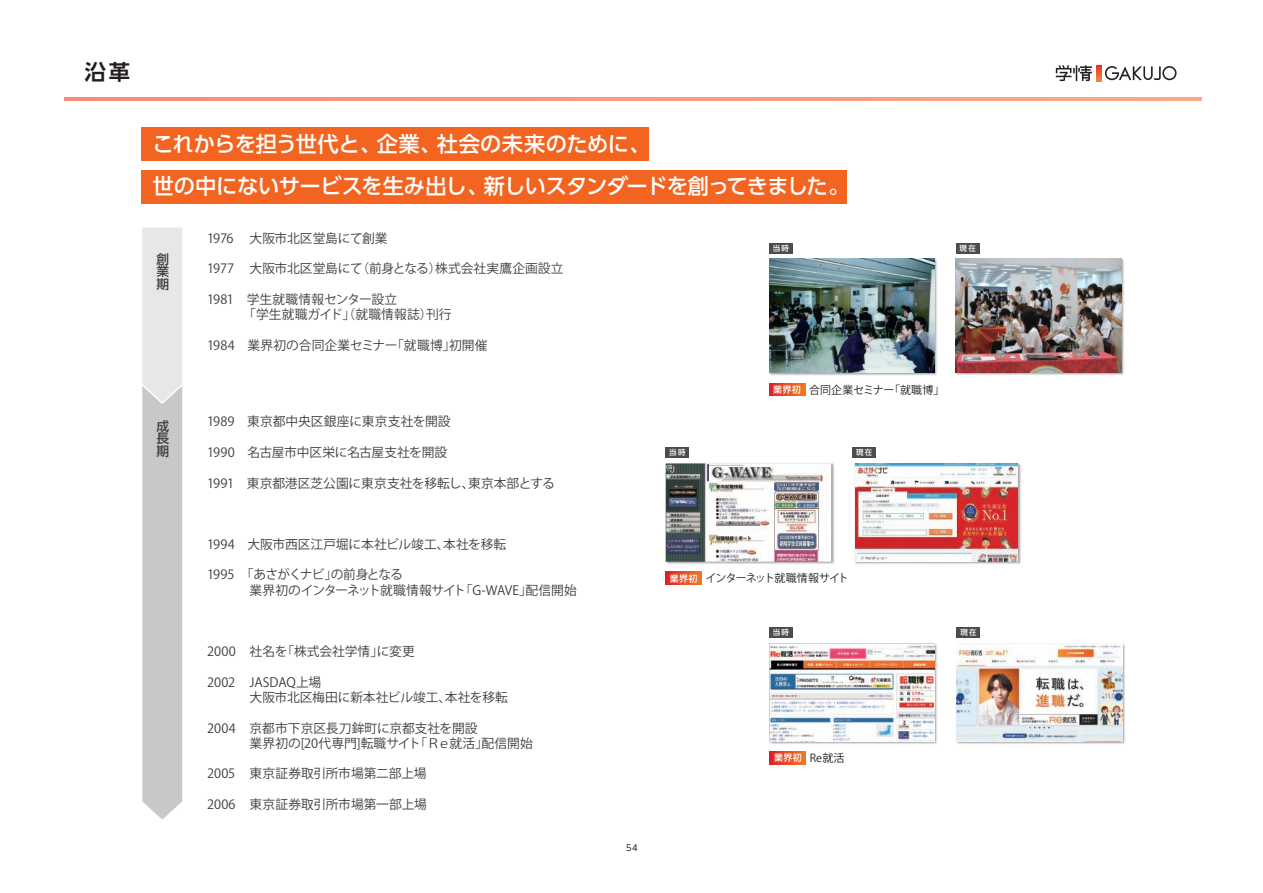
<style>
.page{position:relative;width:1263px;height:893px;background:#fff}
.page>*{position:absolute;margin:0;border:0;box-sizing:border-box;transform-origin:0 0}
.t1{font:500 21.3px/42.5px "UD Shin Go Pr 6 N";letter-spacing:-.025em;color:#fff}
.t2{font:700 21.3px "UD Shin Go Pr 6 N De";color:#231f20}
.t3{font:12.75px/15.3px "Koz Go Pr 6 N";letter-spacing:-.01em;color:#3e3e3f}
.t4{font:12.75px/15.3px "Koz Go Pr 6 N";letter-spacing:-.05em;color:#3e3e3f}
.t5{font:500 12.75px/12.5px "UD Shin Go Pr 6 N";color:#3e3e3f;text-align:justify}
.t6{font:10.95px "Koz Go Pr 6 N";letter-spacing:-.085em;color:#231f20}
.t7{font:10.95px "Koz Go Pr 6 N";letter-spacing:.01em;color:#231f20}
.t8{font:10.95px "Koz Go Pr 6 N";letter-spacing:-.02em;color:#231f20}
.t9{font:8.55px "UD Shin Go Pr 6 N";color:#231f20}
.t10{font:500 7.5px "UD Shin Go Pr 6 N";letter-spacing:.18em;color:#fff}
.s1{font-family:"UD Shin Go Pr 6 N";font-weight:500;font-size:9px;color:#fff}
</style>
<div class="page">
<svg style="left:65px;top:98px;width:1136px;height:3px;background:#f59a81"></svg>
<svg style="left:1096px;top:65px;width:5px;height:16px"></svg>
<svg style="left:1105px;top:66px;width:71px;height:14px"></svg>
<svg style="left:1056px;top:65px;width:36px;height:16px"></svg>
<div style="left:142px;top:127px;width:507px;height:34px;background:#f36421"></div>
<div style="left:142px;top:170px;width:704px;height:33px;background:#f36421"></div>
<svg style="left:142px;top:228px;width:41px;height:592px;background:#d1d2d4"></svg>
<img style="left:769px;top:258px;width:168px;height:118px">
<img style="left:769px;top:259px;width:166px;height:114px">
<img style="left:955px;top:258px;width:169px;height:117px">
<img style="left:956px;top:259px;width:165px;height:114px">
<div style="left:769px;top:243px;width:24px;height:10px;background:#4f4b4c"></div>
<div style="left:956px;top:243px;width:23px;height:10px;background:#4f4b4c"></div>
<img style="left:666px;top:463px;width:169px;height:101px">
<img style="left:665px;top:463px;width:166px;height:99px">
<img style="left:854px;top:463px;width:167px;height:101px">
<img style="left:855px;top:463px;width:163px;height:99px">
<div style="left:665px;top:448px;width:24px;height:10px;background:#4f4b4c"></div>
<div style="left:852px;top:448px;width:24px;height:10px;background:#4f4b4c"></div>
<img style="left:956px;top:644px;width:169px;height:100px">
<img style="left:957px;top:644px;width:165px;height:97px">
<div style="left:957px;top:627px;width:23px;height:11px;background:#4f4b4c"></div>
<img style="left:769px;top:644px;width:168px;height:100px">
<img style="left:769px;top:643px;width:166px;height:98px">
<div style="left:769px;top:627px;width:24px;height:11px;background:#4f4b4c"></div>
<svg style="left:769px;top:383px;width:36px;height:13px"></svg>
<svg style="left:665px;top:572px;width:36px;height:13px"></svg>
<svg style="left:770px;top:751px;width:36px;height:13px"></svg>
<h1 class="t2" style="left:85px;top:54px;width:47px">沿革</h1>
<h1 class="t1" style="left:152px;top:122px;width:699px">これからを担う世代と、企業、社会の未来のために、<br>世の中にないサービスを生み出し、新しいスタンダードを創ってきました。</h1>
<p class="t3" style="left:207px;top:231px;width:28px">1976</p>
<p class="t3" style="left:250px;top:231px;width:139px">大阪市北区堂島にて創業</p>
<p class="t3" style="left:207px;top:261px;width:358px">1977 大阪市北区堂島にて（前身となる）株式会社実鷹企画設立</p>
<p class="t3" style="left:243px;top:292px;width:210px;text-indent:-36px">1981　学生就職情報センター設立<br>「学生就職ガイド」（就職情報誌）刊行</p>
<p class="t3" style="left:207px;top:338px;width:282px">1984　業界初の合同企業セミナー「就職博」初開催</p>
<p class="t10" style="left:773px;top:242px;width:18px">当時</p>
<p class="t10" style="left:959px;top:242px;width:18px">現在</p>
<p class="t5" style="left:156px;top:252px;width:14px">創業期</p>
<p class="t5" style="left:156px;top:419px;width:14px">成長期</p>
<p class="t3" style="left:207px;top:414px;width:245px">1989　東京都中央区銀座に東京支社を開設</p>
<p class="t3" style="left:207px;top:445px;width:242px">1990　名古屋市中区栄に名古屋支社を開設</p>
<p class="t3" style="left:207px;top:476px;width:349px">1991　東京都港区芝公園に東京支社を移転し、東京本部とする</p>
<p class="t3" style="left:207px;top:537px;width:301px">1994　大阪市西区江戸堀に本社ビル竣工、本社を移転</p>
<p class="t4" style="left:250px;top:567px;width:329px;text-indent:-43px">1995　「あさがくナビ」の前身となる<br>業界初のインターネット就職情報サイト「G-WAVE」配信開始</p>
<p class="t3" style="left:207px;top:644px;width:209px">2000 社名を「株式会社学情」に変更</p>
<p class="t3" style="left:250px;top:675px;width:260px;text-indent:-43px">2002 JASDAQ上場<br>大阪市北区梅田に新本社ビル竣工、本社を移転</p>
<p class="t3" style="left:250px;top:720px;width:285px;text-indent:-43px">2004 京都市下京区長刀鉾町に京都支社を開設<br>業界初の[20代専門]転職サイト「Ｒｅ就活」配信開始</p>
<p class="t3" style="left:207px;top:766px;width:221px">2005 東京証券取引所市場第二部上場</p>
<p class="t3" style="left:207px;top:797px;width:221px">2006 東京証券取引所市場第一部上場</p>
<p class="t7" style="left:773px;top:383px;width:173px"><span class="s1">業界初</span> 合同企業セミナー「就職博」</p>
<p class="t10" style="left:669px;top:446px;width:18px">当時</p>
<p class="t10" style="left:856px;top:446px;width:18px">現在</p>
<p class="t6" style="left:670px;top:572px;width:181px"><span class="s1">業界初</span> インターネット就職情報サイト</p>
<p class="t10" style="left:773px;top:626px;width:18px">当時</p>
<p class="t10" style="left:960px;top:626px;width:18px">現在</p>
<p class="t9" style="left:626px;top:841px;width:13px">54</p>
<p class="t8" style="left:774px;top:752px;width:72px"><span class="s1">業界初</span> Re就活</p>
</div>
